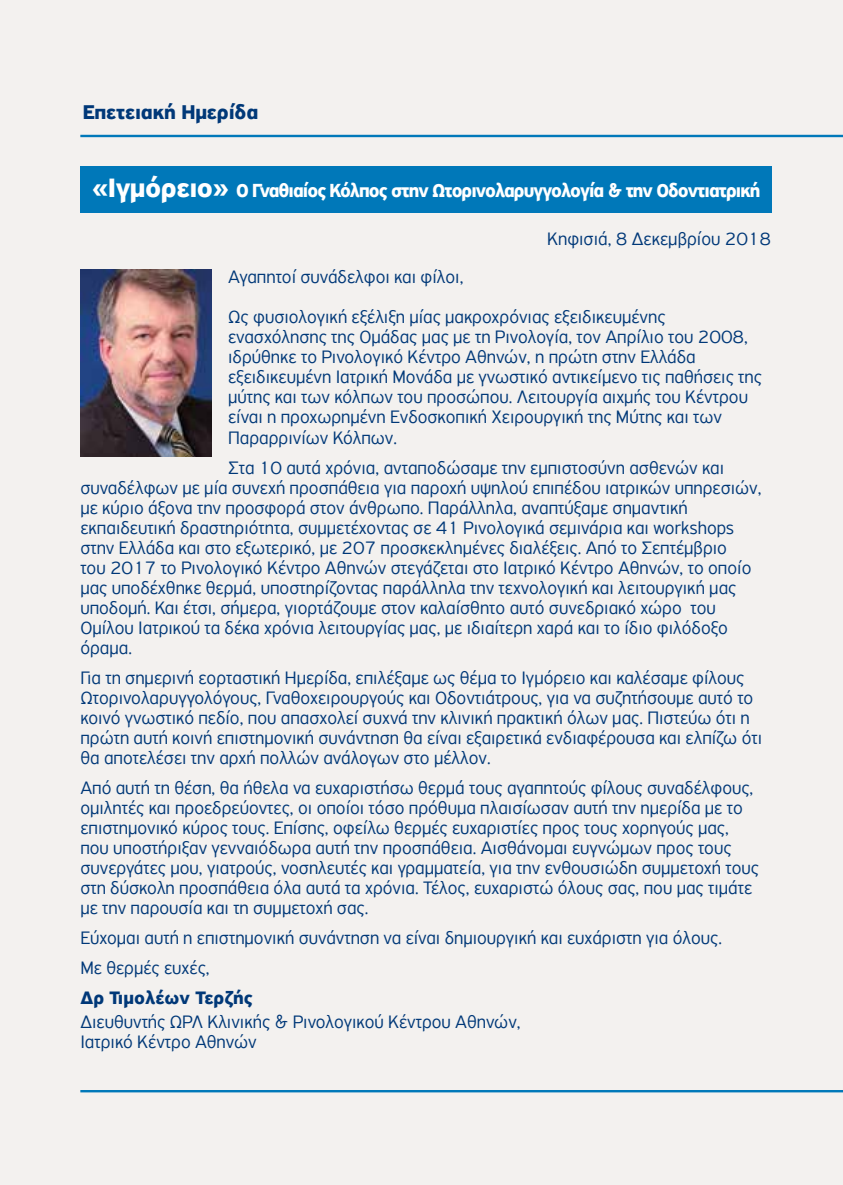
<style>
.page{position:relative;width:843px;height:1185px;background:#fff}
.page>*{position:absolute;margin:0;border:0;box-sizing:border-box;transform-origin:0 0}
.t1{font:700 21px "PF Highway Sans Pro";letter-spacing:-.01em;color:#003878}
.t2{font:700 20px "PF Highway Sans Pro";letter-spacing:-.05em;color:#fff;scale:.94 1}
.t3{font:300 19px/20px "PF Highway Sans Pro";color:#003878}
.t4{font:700 19px "PF Highway Sans Pro";color:#003878}
.s1{font-size:28px}
</style>
<div class="page">
<div style="left:0;top:0;width:843px;height:1184px;background:#f3f1ef"></div>
<div style="left:80px;top:166px;width:692px;height:46px;background:#0078b9"></div>
<hr style="left:80px;top:135px;width:763px;height:2px;background:#0080c6">
<hr style="left:80px;top:1089px;width:763px;height:3px;background:#0080c6">
<img style="left:80px;top:269px;width:131px;height:187px">
<p class="t1" style="left:83px;top:100px;width:177px">Επετειακή Ημερίδα</p>
<p class="t2" style="left:92px;top:179px;width:713px"><span class="s1">«Ιγμόρειο»</span> Ο Γναθιαίος Κόλπος στην Ωτορινολαρυγγολογία &amp; την Οδοντιατρική</p>
<p class="t3" style="left:547px;top:229px;width:225px">Κηφισιά, 8 Δεκεμβρίου 2018</p>
<p class="t3" style="left:228px;top:257px;width:439px;line-height:40px">Αγαπητοί συνάδελφοι και φίλοι,<br>Ως φυσιολογική εξέλιξη μίας μακροχρόνιας εξειδικευμένης</p>
<p class="t3" style="left:228px;top:327px;width:535px">ενασχόλησης της Ομάδας μας με τη Ρινολογία, τον Απρίλιο του 2008, ιδρύθηκε το Ρινολογικό Κέντρο Αθηνών, η πρώτη στην Ελλάδα εξειδικευμένη Iατρική Μονάδα με γνωστικό αντικείμενο τις παθήσεις της μύτης και των κόλπων του προσώπου. Λειτουργία αιχμής του Κέντρου είναι η προχωρημένη Ενδοσκοπική Χειρουργική της Μύτης και των Παραρρινίων Κόλπων.</p>
<p class="t3" style="left:80px;top:457px;width:683px;text-indent:148px">Στα 10 αυτά χρόνια, ανταποδώσαμε την εμπιστοσύνη ασθενών και συναδέλφων με μία συνεχή προσπάθεια για παροχή υψηλού επιπέδου ιατρικών υπηρεσιών, με κύριο άξονα την προσφορά στον άνθρωπο. Παράλληλα, αναπτύξαμε σημαντική εκπαιδευτική δραστηριότητα, συμμετέχοντας σε 41 Ρινολογικά σεμινάρια και workshops στην Ελλάδα και στο εξωτερικό, με 207 προσκεκλημένες διαλέξεις. Από το Σεπτέμβριο<br>του 2017 το Ρινολογικό Κέντρο Αθηνών στεγάζεται στο Ιατρικό Κέντρο Αθηνών, το οποίο μας υποδέχθηκε θερμά, υποστηρίζοντας παράλληλα την τεχνολογική και λειτουργική μας υποδομή. Και έτσι, σήμερα, γιορτάζουμε στον καλαίσθητο αυτό συνεδριακό χώρο του Ομίλου Ιατρικού τα δέκα χρόνια λειτουργίας μας, με ιδιαίτερη χαρά και το ίδιο φιλόδοξο όραμα.</p>
<p class="t3" style="left:80px;top:667px;width:683px">Για τη σημερινή εορταστική Ημερίδα, επιλέξαμε ως θέμα το Ιγμόρειο και καλέσαμε φίλους Ωτορινολαρυγγολόγους, Γναθοχειρουργούς και Οδοντιάτρους, για να συζητήσουμε αυτό το κοινό γνωστικό πεδίο, που απασχολεί συχνά την κλινική πρακτική όλων μας. Πιστεύω ότι η πρώτη αυτή κοινή επιστημονική συνάντηση θα είναι εξαιρετικά ενδιαφέρουσα και ελπίζω ότι θα αποτελέσει την αρχή πολλών ανάλογων στο μέλλον.</p>
<p class="t3" style="left:80px;top:777px;width:680px">Από αυτή τη θέση, θα ήθελα να ευχαριστήσω θερμά τους αγαπητούς φίλους συναδέλφους, ομιλητές και προεδρεύοντες, οι οποίοι τόσο πρόθυμα πλαισίωσαν αυτή την ημερίδα με το επιστημονικό κύρος τους. Επίσης, οφείλω θερμές ευχαριστίες προς τους χορηγούς μας, που υποστήριξαν γενναιόδωρα αυτή την προσπάθεια. Αισθάνομαι ευγνώμων προς τους συνεργάτες μου, γιατρούς, νοσηλευτές και γραμματεία, για την ενθουσιώδη συμμετοχή τους στη δύσκολη προσπάθεια όλα αυτά τα χρόνια. Τέλος, ευχαριστώ όλους σας, που μας τιμάτε με την παρουσία και τη συμμετοχή σας.</p>
<p class="t3" style="left:80px;top:922px;width:643px;line-height:30px">Εύχομαι αυτή η επιστημονική συνάντηση να είναι δημιουργική και ευχάριστη για όλους.<br>Με θερμές ευχές,</p>
<p class="t4" style="left:80px;top:986px;width:174px">Δρ Τιμολέων Τερζής</p>
<p class="t3" style="left:80px;top:1011px;width:442px">Διευθυντής ΩΡΛ Κλινικής &amp; Ρινολογικού Κέντρου Αθηνών,<br>Ιατρικό Κέντρο Αθηνών</p>
</div>
